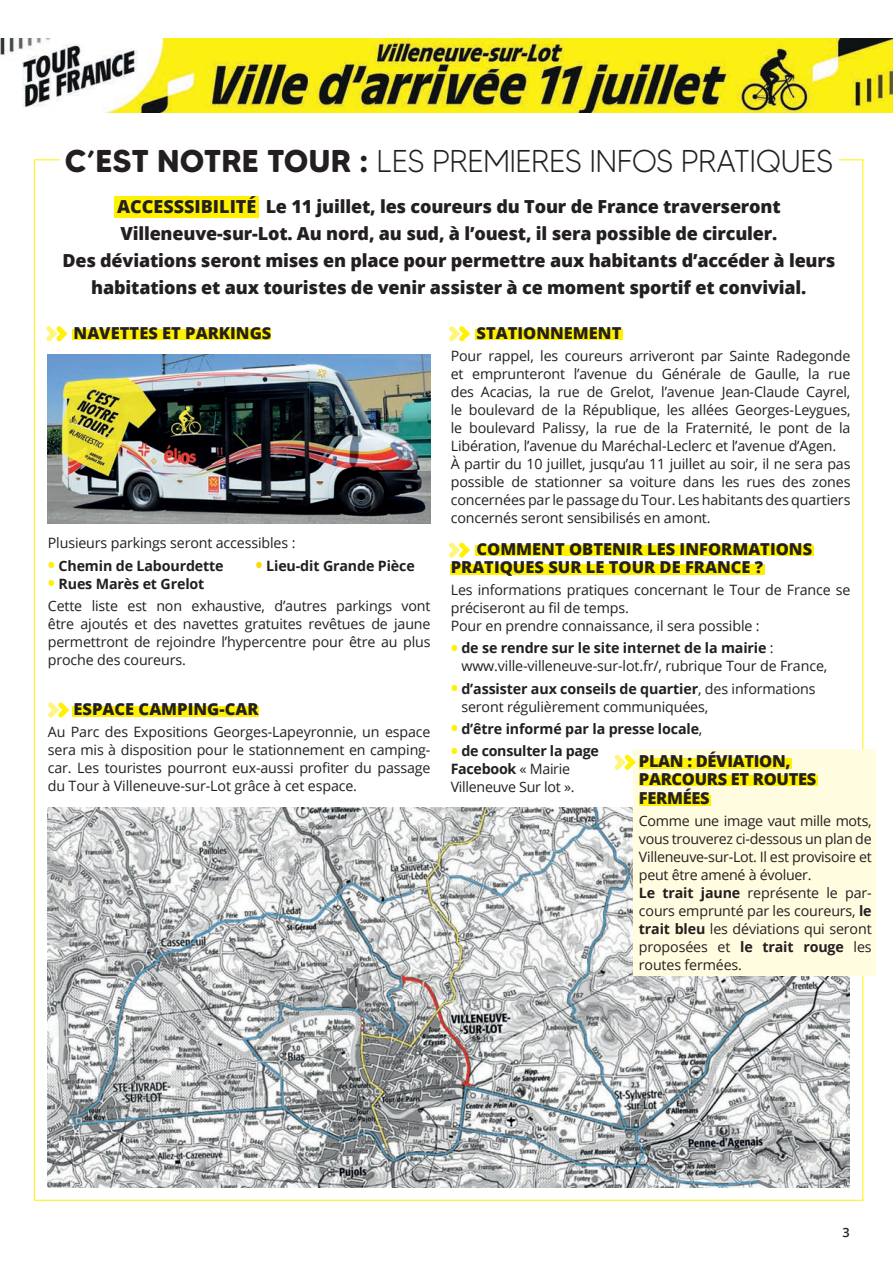
<style>
.page{position:relative;width:893px;height:1263px;background:#fff}
.page>*{position:absolute;margin:0;border:0;box-sizing:border-box;transform-origin:0 0}
.t1{font:300 31.5px "MADE Tommy Soft";letter-spacing:-.02em;color:#231f20}
.t2{font:800 18px/27px "Open Sans";letter-spacing:-.01em;color:#231f20;text-align:center}
.t3{font:800 16.5px/18px "Open Sans";color:#231f20}
.t4{font:800 16.5px/18.3px "Open Sans";letter-spacing:-.02em;color:#231f20}
.t5{font:14.25px/18px "Open Sans";letter-spacing:-.01em;color:#231f20}
.t6{font:700 14.25px/18px "Open Sans";letter-spacing:-.01em;color:#231f20}
.t7{font:600 12.75px "Open Sans";color:#231f20}
.s1{font-weight:700}
.s2{font-weight:700;font-size:19.5px;color:#fff101}
.s3{font-size:19.5px;color:#fff101}
.s4{font-weight:400}
.s5{font-size:19.5px;color:#fed702}
</style>
<div class="page">
<div style="left:115px;top:196px;width:144px;height:21px;background:#fff101"></div>
<div style="left:72px;top:330px;width:199px;height:10px;background:#fff101"></div>
<div style="left:72px;top:706px;width:187px;height:10px;background:#fff101"></div>
<div style="left:475px;top:330px;width:147px;height:10px;background:#fff101"></div>
<div style="left:475px;top:546px;width:338px;height:10px;background:#fff101"></div>
<div style="left:450px;top:564px;width:315px;height:11px;background:#fff101"></div>
<img style="left:0;top:38px;width:893px;height:75px">
<img style="left:48px;top:355px;width:383px;height:169px">
<img style="left:48px;top:808px;width:802px;height:379px">
<svg style="left:46px;top:326px;width:21px;height:15px"></svg>
<svg style="left:449px;top:326px;width:21px;height:15px"></svg>
<svg style="left:449px;top:543px;width:21px;height:15px"></svg>
<svg style="left:48px;top:702px;width:21px;height:15px"></svg>
<div style="left:634px;top:749px;width:242px;height:227px;background:#fffce0"></div>
<div style="left:639px;top:758px;width:152px;height:11px;background:#fff101"></div>
<div style="left:639px;top:775px;width:179px;height:11px;background:#fff101"></div>
<div style="left:639px;top:795px;width:72px;height:11px;background:#fff101"></div>
<svg style="left:614px;top:755px;width:22px;height:15px"></svg>
<h1 class="t1" style="left:65px;top:142px;width:770px"><span class="s1">C’EST NOTRE TOUR :</span> LES PREMIERES INFOS PRATIQUES</h1>
<p class="t2" style="left:62px;top:192px;width:774px">ACCESSSIBILITÉ Le 11 juillet, les coureurs du Tour de France traverseront Villeneuve-sur-Lot. Au nord, au sud, à l’ouest, il sera possible de circuler.<br>Des déviations seront mises en place pour permettre aux habitants d’accéder à leurs habitations et aux touristes de venir assister à ce moment sportif et convivial.</p>
<p class="t3" style="left:74px;top:323px;width:199px">NAVETTES ET PARKINGS</p>
<p class="t3" style="left:476px;top:323px;width:147px">STATIONNEMENT</p>
<p class="t5" style="left:451px;top:346px;width:401px">Pour rappel, les coureurs arriveront par Sainte Radegonde et emprunteront l’avenue du Générale de Gaulle, la rue des Acacias, la rue de Grelot, l’avenue Jean-Claude Cayrel, le boulevard de la République, les allées Georges-Leygues, le boulevard Palissy, la rue de la Fraternité, le pont de la Libération, l’avenue du Maréchal-Leclerc et l’avenue d’Agen.<br>À partir du 10 juillet, jusqu’au 11 juillet au soir, il ne sera pas possible de stationner sa voiture dans les rues des zones concernées par le passage du Tour. Les habitants des quartiers concernés seront sensibilisés en amont.</p>
<p class="t3" style="left:451px;top:539px;width:363px;text-indent:26px">COMMENT OBTENIR LES INFORMATIONS<br>PRATIQUES SUR LE TOUR DE FRANCE ?</p>
<p class="t5" style="left:451px;top:580px;width:401px">Les informations pratiques concernant le Tour de France se préciseront au fil de temps.<br>Pour en prendre connaissance, il sera possible :</p>
<p class="t5" style="left:461px;top:639px;width:367px;text-indent:-11px"><span class="s2">•</span> <span class="s1">de se rendre sur le site internet de la mairie</span> : www.ville-villeneuve-sur-lot.fr/, rubrique Tour de France,</p>
<p class="t5" style="left:461px;top:679px;width:356px;text-indent:-11px"><span class="s2">•</span> <span class="s1">d’assister aux conseils de quartier</span>, des informations seront régulièrement communiquées,</p>
<p class="t6" style="left:451px;top:719px;width:253px"><span class="s3">•</span> d’être informé par la presse locale<span class="s4">,</span></p>
<p class="t6" style="left:451px;top:741px;width:150px"><span class="s3">•</span> de consulter la page<br>Facebook <span class="s4">« Mairie<br>Villeneuve Sur lot ».</span></p>
<p class="t5" style="left:48px;top:534px;width:249px">Plusieurs parkings seront accessibles :</p>
<p class="t6" style="left:48px;top:556px;width:177px"><span class="s3">•</span> Chemin de Labourdette</p>
<p class="t6" style="left:256px;top:556px;width:161px"><span class="s5">•</span> Lieu-dit Grande Pièce</p>
<p class="t5" style="left:48px;top:572px;width:384px;line-height:22.2px"><span class="s2">•</span> <span class="s1">Rues Marès et Grelot<br></span>Cette liste est non exhaustive, d’autres parkings vont</p>
<p class="t5" style="left:48px;top:614px;width:384px;text-align:justify">être ajoutés et des navettes gratuites revêtues de jaune permettront de rejoindre l’hypercentre pour être au plus proche des coureurs.</p>
<p class="t3" style="left:74px;top:699px;width:186px">ESPACE CAMPING-CAR</p>
<p class="t5" style="left:48px;top:723px;width:384px;text-align:justify">Au Parc des Expositions Georges-Lapeyronnie, un espace sera mis à disposition pour le stationnement en camping&shy;car. Les touristes pourront eux-aussi profiter du passage du Tour à Villeneuve-sur-Lot grâce à cet espace.</p>
<p class="t4" style="left:639px;top:751px;width:179px">PLAN : DÉVIATION,<br>PARCOURS ET ROUTES<br>FERMÉES</p>
<p class="t5" style="left:639px;top:811px;width:234px">Comme une image vaut mille mots, vous trouverez ci-dessous un plan de<br>Villeneuve-sur-Lot. Il est provisoire et peut être amené à évoluer.<br><span class="s1">Le trait jaune</span> représente le par&shy;cours emprunté par les coureurs, <span class="s1">le trait bleu</span> les déviations qui seront proposées et <span class="s1">le trait rouge</span> les routes fermées.</p>
<p class="t7" style="left:842px;top:1223px;width:9px">3</p>
</div>
